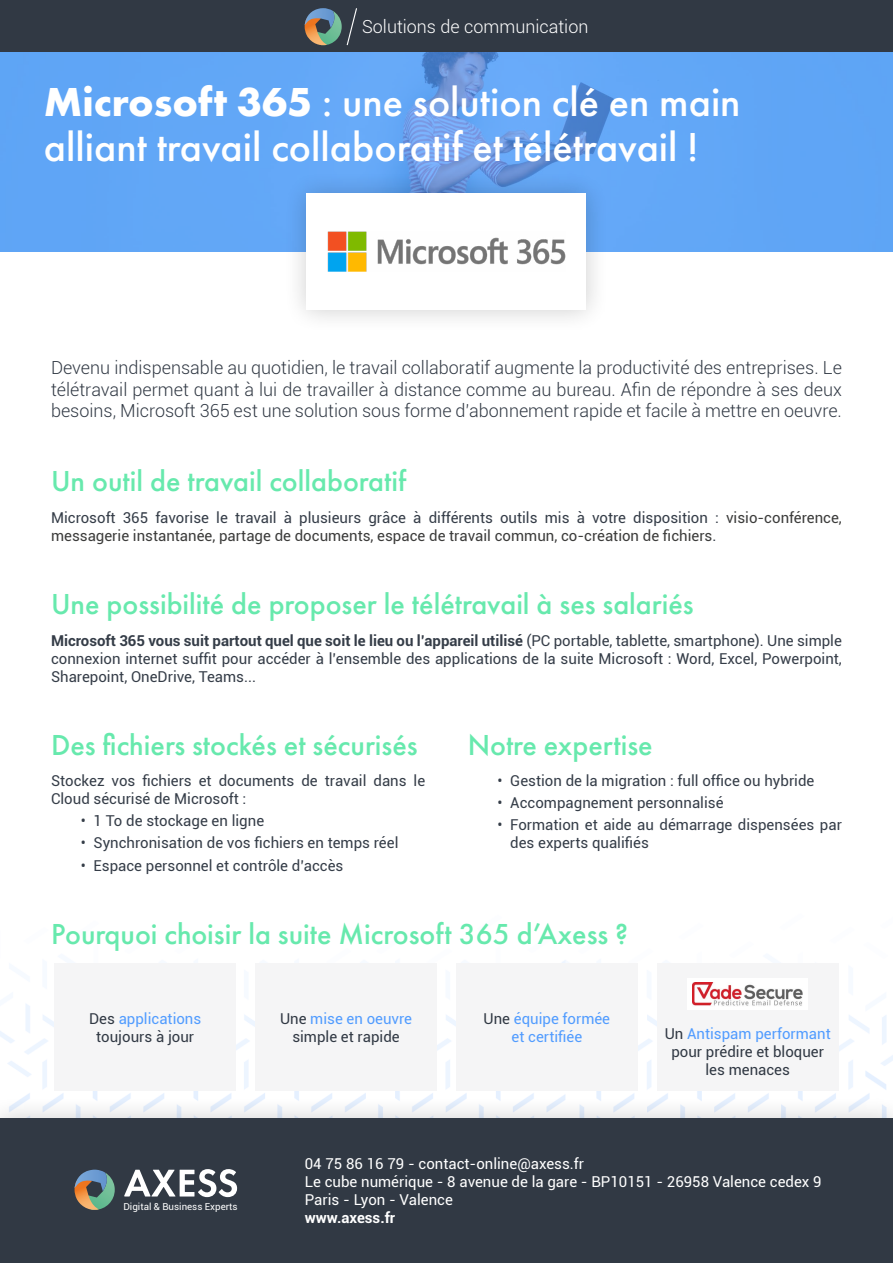
<style>
.page{position:relative;width:893px;height:1263px;background:#fff}
.page>*{position:absolute;margin:0;border:0;box-sizing:border-box;transform-origin:0 0}
.t1{font:500 42px/45px "Futura PT";color:#fff}
.t2{font:500 30px "Futura PT";color:#67e9ad}
.t3{font:300 18px/21.6px "Roboto";color:#313944;text-align:justify}
.t4{font:300 18px "Roboto";color:#fff}
.t5{font:15px/18px "Roboto";color:#353d48}
.t6{font:15px/18px "Roboto";color:#3c3c3b}
.t7{font:15px/18px "Roboto";color:#fff}
.t8{font:15px/18px "Roboto";color:#313944;text-align:center}
.t9{font:15px/18px "Roboto";color:#519cff;text-align:center}
.t10{font:700 15px "Roboto";color:#fff}
.t11{font:9.75px "Roboto";color:#fff}
.s1{font-weight:700}
.s2{color:#353d48}
.s3{color:#519cff}
.s4{color:#313944}
</style>
<div class="page">
<img style="left:0;top:960px;width:893px;height:135px">
<svg style="left:0;top:51px;width:893px;height:201px;background:#61a4f3"></svg>
<div style="left:0;top:0;width:893px;height:51px;background:#313944"></div>
<svg style="left:305px;top:8px;width:52px;height:38px"></svg>
<div style="left:282px;top:170px;width:328px;height:164px;background:#000;opacity:.2"></div>
<div style="left:306px;top:193px;width:280px;height:117px;background:#fff"></div>
<div style="left:0;top:1095px;width:893px;height:168px;background:#000;opacity:.2"></div>
<div style="left:0;top:1119px;width:893px;height:144px;background:#313944"></div>
<svg style="left:124px;top:1169px;width:113px;height:28px"></svg>
<svg style="left:75px;top:1169px;width:40px;height:41px"></svg>
<div style="left:55px;top:963px;width:181px;height:128px;background:#f5f5f6"></div>
<div style="left:255px;top:963px;width:182px;height:128px;background:#f5f5f6"></div>
<div style="left:456px;top:963px;width:182px;height:128px;background:#f5f5f6"></div>
<img style="left:327px;top:232px;width:239px;height:39px">
<div style="left:657px;top:963px;width:181px;height:128px;background:#f5f5f6"></div>
<div style="left:688px;top:978px;width:120px;height:32px;background:#fff"></div>
<img style="left:693px;top:983px;width:109px;height:23px">
<p class="t4" style="left:362px;top:15px;width:228px">Solutions de communication</p>
<h1 class="t1" style="left:44px;top:79px;width:698px"><span class="s1">Microsoft 365</span> : une solution clé en main alliant travail collaboratif et télétravail !</h1>
<p class="t3" style="left:51px;top:356px;width:792px">Devenu indispensable au quotidien, le travail collaboratif augmente la productivité des entreprises. Le télétravail permet quant à lui de travailler à distance comme au bureau. Afin de répondre à ses deux besoins, Microsoft 365 est une solution sous forme d’abonnement rapide et facile à mettre en oeuvre.</p>
<h2 class="t2" style="left:51px;top:463px;width:357px">Un outil de travail collaboratif</h2>
<p class="t6" style="left:51px;top:508px;width:792px"><span class="s2">Microsoft 365 favorise le travail à plusieurs grâce à différents outils mis à votre disposition :</span> visio-conférence, messagerie instantanée, partage de documents, espace de travail commun, co-création de fichiers<span class="s2">.</span></p>
<h2 class="t2" style="left:51px;top:586px;width:644px">Une possibilité de proposer le télétravail à ses salariés</h2>
<p class="t5" style="left:51px;top:631px;width:792px;text-align:justify"><span class="s1">Microsoft 365 vous suit partout quel que soit le lieu ou l’appareil utilisé</span> (PC portable, tablette, smartphone). Une simple connexion internet suffit pour accéder à l’ensemble des applications de la suite Microsoft : Word, Excel, Powerpoint, Sharepoint, OneDrive, Teams...</p>
<h2 class="t2" style="left:51px;top:727px;width:368px">Des fichiers stockés et sécurisés</h2>
<p class="t5" style="left:51px;top:771px;width:376px">Stockez vos fichiers et documents de travail dans le<br>Cloud sécurisé de Microsoft :</p>
<p class="t5" style="left:81px;top:811px;width:185px">• 1 To de stockage en ligne</p>
<p class="t5" style="left:81px;top:833px;width:319px">• Synchronisation de vos fichiers en temps réel</p>
<p class="t5" style="left:81px;top:856px;width:264px">• Espace personnel et contrôle d’accès</p>
<h2 class="t2" style="left:468px;top:727px;width:186px">Notre expertise</h2>
<p class="t5" style="left:497px;top:771px;width:318px">• Gestion de la migration : full office ou hybride</p>
<p class="t5" style="left:497px;top:793px;width:227px">• Accompagnement personnalisé</p>
<p class="t5" style="left:510px;top:815px;width:333px;text-indent:-13px">• Formation et aide au démarrage dispensées par des experts qualifiés</p>
<h2 class="t2" style="left:51px;top:915px;width:579px">Pourquoi choisir la suite Microsoft 365 d’Axess ?</h2>
<p class="t8" style="left:89px;top:1009px;width:114px">Des <span class="s3">applications </span>toujours à jour</p>
<p class="t8" style="left:280px;top:1009px;width:134px">Une <span class="s3">mise en oeuvre </span>simple et rapide</p>
<p class="t9" style="left:484px;top:1009px;width:128px"><span class="s4">Une</span> équipe formée et certifiée</p>
<p class="t8" style="left:665px;top:1024px;width:168px">Un <span class="s3">Antispam performant </span>pour prédire et bloquer les menaces</p>
<p class="t11" style="left:123px;top:1200px;width:116px">Digital &amp; Business Experts</p>
<p class="t7" style="left:305px;top:1154px;width:518px">04 75 86 16 79 - contact-online@axess.fr<br>Le cube numérique - 8 avenue de la gare - BP10151 - 26958 Valence cedex 9<br>Paris - Lyon - Valence</p>
<p class="t10" style="left:305px;top:1207px;width:92px">www.axess.fr</p>
</div>
